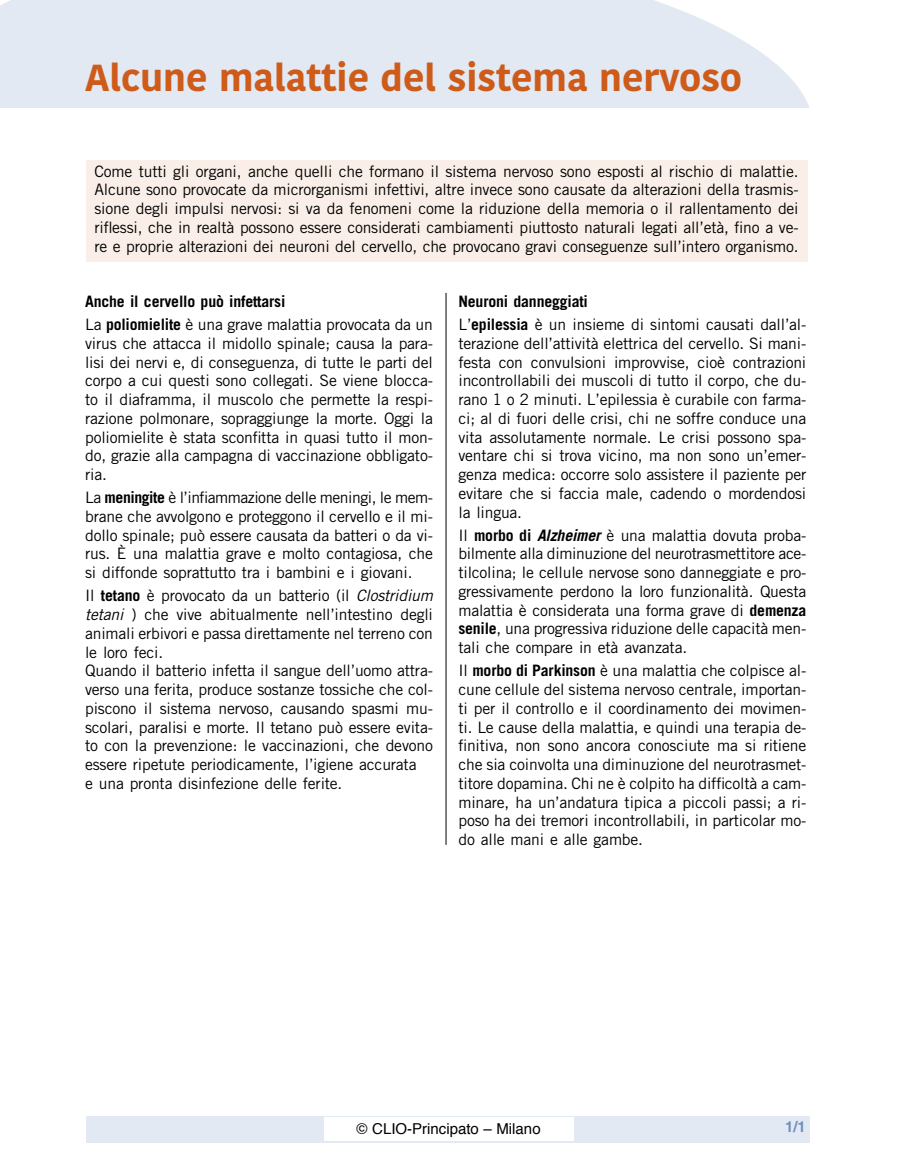
<style>
.page{position:relative;width:915px;height:1170px;background:#fff}
.page>*{position:absolute;margin:0;border:0;box-sizing:border-box;transform-origin:0 0}
.t1{font:700 37.5px "Kohinoor Devanagari";color:#ce5b19}
.t2{font:15.75px/18.8px "Trade Gothic LT Std";letter-spacing:-.01em;color:#000;text-align:justify}
.t3{font:700 15.75px/23px "Trade Gothic LT Std";letter-spacing:-.01em;color:#000}
.t4{font:15px "Helvetica";color:#000}
.t5{font:700 15px "Helvetica LT Std";color:#6e90c1}
.s1{font-weight:400}
.s2{font-weight:700}
.s3{font-style:italic}
.s4{font-weight:700;font-style:italic}
</style>
<div class="page">
<div style="left:87px;top:1115px;width:722px;height:27px;background:#e2e9f3"></div>
<div style="left:324px;top:1117px;width:249px;height:23px;background:#fff"></div>
<svg style="left:0;top:0;width:810px;height:108px;background:#e4eaf3"></svg>
<div style="left:86px;top:160px;width:720px;height:101px;background:#faefe8"></div>
<hr style="left:445px;top:293px;width:1px;height:551px;background:#000">
<h1 class="t1" style="left:85px;top:55px;width:658px">Alcune malattie del sistema nervoso</h1>
<p class="t2" style="left:94px;top:163px;width:705px">Come tutti gli organi, anche quelli che formano il sistema nervoso sono esposti al rischio di malattie.<br>Alcune sono provocate da microrganismi infettivi, altre invece sono causate da alterazioni della trasmis&shy;sione degli impulsi nervosi: si va da fenomeni come la riduzione della memoria o il rallentamento dei riflessi, che in realtà possono essere considerati cambiamenti piuttosto naturali legati all’età, fino a ve&shy;re e proprie alterazioni dei neuroni del cervello, che provocano gravi conseguenze sull’intero organismo.</p>
<p class="t3" style="left:85px;top:291px;width:349px">Anche il cervello può infettarsi<br><span class="s1">La</span> poliomielite <span class="s1">è una grave malattia provocata da un</span></p>
<p class="t2" style="left:85px;top:335px;width:349px">virus che attacca il midollo spinale; causa la para&shy;lisi dei nervi e, di conseguenza, di tutte le parti del corpo a cui questi sono collegati. Se viene blocca&shy;to il diaframma, il muscolo che permette la respi&shy;razione polmonare, sopraggiunge la morte. Oggi la poliomielite è stata sconfitta in quasi tutto il mon&shy;do, grazie alla campagna di vaccinazione obbligato&shy;ria.</p>
<p class="t2" style="left:85px;top:489px;width:349px">La <span class="s2">meningite</span> è l’infiammazione delle meningi, le mem&shy;brane che avvolgono e proteggono il cervello e il mi&shy;dollo spinale; può essere causata da batteri o da vi&shy;rus. È una malattia grave e molto contagiosa, che si diffonde soprattutto tra i bambini e i giovani.</p>
<p class="t2" style="left:85px;top:587px;width:349px;text-align:left">Il <span class="s2">tetano</span> è provocato da un batterio (il <span class="s3">Clostridium tetani</span> ) che vive abitualmente nell’intestino degli animali erbivori e passa direttamente nel terreno con le loro feci.<br>Quando il batterio infetta il sangue dell’uomo attra&shy;verso una ferita, produce sostanze tossiche che col&shy;piscono il sistema nervoso, causando spasmi mu&shy;scolari, paralisi e morte. Il tetano può essere evita&shy;to con la prevenzione: le vaccinazioni, che devono essere ripetute periodicamente, l’igiene accurata<br>e una pronta disinfezione delle ferite.</p>
<p class="t2" style="left:458px;top:291px;width:349px;line-height:23px"><span class="s2">Neuroni danneggiati<br></span>L’<span class="s2">epilessia</span> è un insieme di sintomi causati dall’al-</p>
<p class="t2" style="left:458px;top:335px;width:349px">terazione dell’attività elettrica del cervello. Si mani&shy;festa con convulsioni improvvise, cioè contrazioni incontrollabili dei muscoli di tutto il corpo, che du&shy;rano 1 o 2 minuti. L’epilessia è curabile con farma&shy;ci; al di fuori delle crisi, chi ne soffre conduce una vita assolutamente normale. Le crisi possono spa&shy;ventare chi si trova vicino, ma non sono un’emer&shy;genza medica: occorre solo assistere il paziente per evitare che si faccia male, cadendo o mordendosi la lingua.</p>
<p class="t2" style="left:458px;top:527px;width:349px">Il <span class="s2">morbo di</span> <span class="s4">Alzheimer</span> è una malattia dovuta proba&shy;bilmente alla diminuzione del neurotrasmettitore ace&shy;tilcolina; le cellule nervose sono danneggiate e pro&shy;gressivamente perdono la loro funzionalità. Questa malattia è considerata una forma grave di <span class="s2">demenza senile</span>, una progressiva riduzione delle capacità men&shy;tali che compare in età avanzata.</p>
<p class="t2" style="left:458px;top:662px;width:349px">Il <span class="s2">morbo di Parkinson</span> è una malattia che colpisce al&shy;cune cellule del sistema nervoso centrale, importan&shy;ti per il controllo e il coordinamento dei movimen&shy;ti. Le cause della malattia, e quindi una terapia de&shy;finitiva, non sono ancora conosciute ma si ritiene che sia coinvolta una diminuzione del neurotrasmet&shy;titore dopamina. Chi ne è colpito ha difficoltà a cam&shy;minare, ha un’andatura tipica a piccoli passi; a ri&shy;poso ha dei tremori incontrollabili, in particolar mo&shy;do alle mani e alle gambe.</p>
<p class="t4" style="left:356px;top:1121px;width:185px">© CLIO-Principato – Milano</p>
<p class="t5" style="left:784px;top:1121px;width:22px">1/1</p>
</div>
